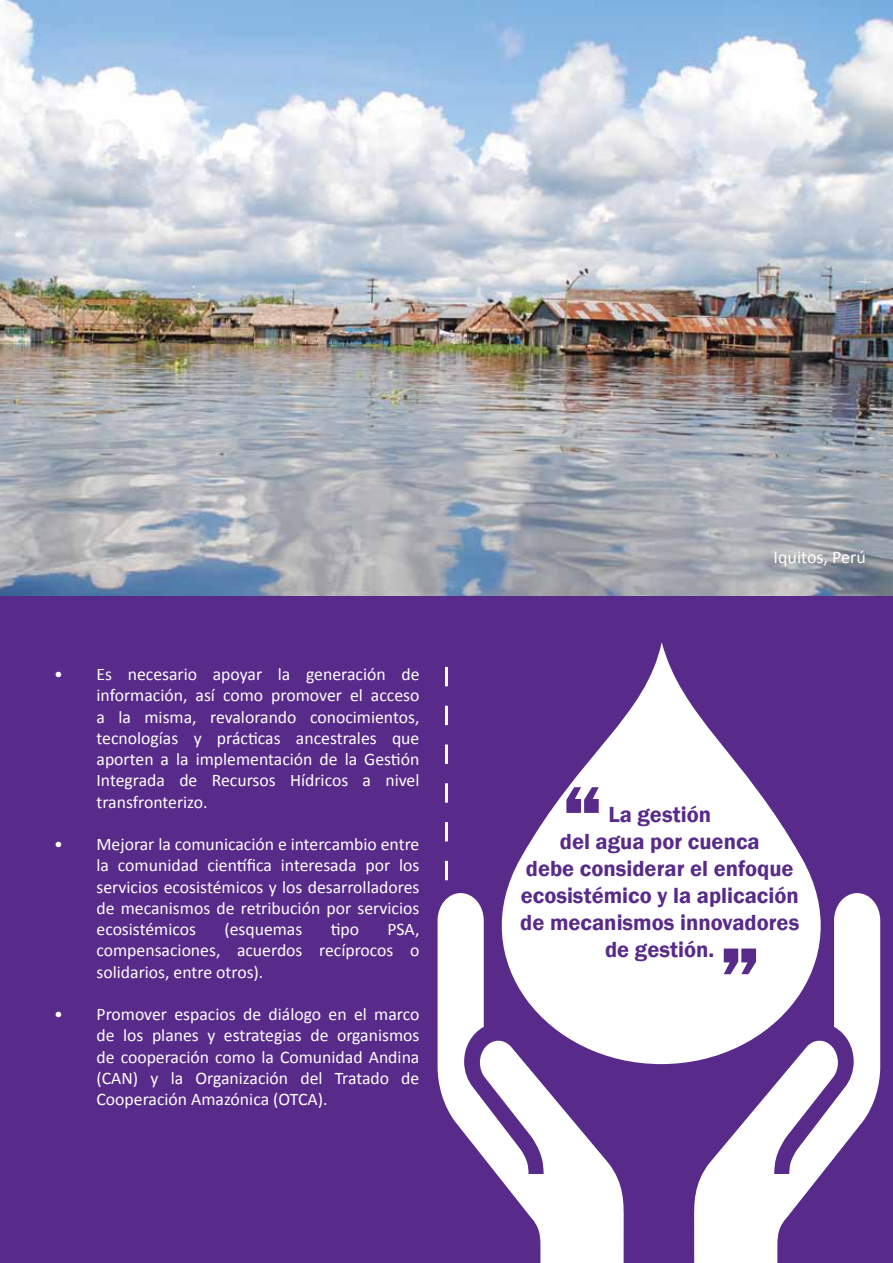
<style>
.page{position:relative;width:893px;height:1263px;background:#582a8a}
.page>*{position:absolute;margin:0;border:0;box-sizing:border-box;transform-origin:0 0}
.t1{font:800 90px "Franklin Gothic";color:#582a8a}
.t2{font:600 22.5px/27px "Franklin Gothic";color:#582a8a;text-align:center}
.t3{font:18px "Calibri";color:#fff}
.t4{font:17.7px/21.3px "Calibri";color:#fff;text-align:justify}
</style>
<div class="page">
<svg style="left:438px;top:893px;width:186px;height:370px;fill:#fff"></svg>
<svg style="left:694px;top:893px;width:186px;height:370px;fill:#fff"></svg>
<svg style="left:463px;top:642px;width:397px;height:422px;fill:#fff"></svg>
<img style="left:0;top:0;width:893px;height:595px">
<svg style="left:445px;top:667px;width:3px;height:213px"></svg>
<p class="t4" style="left:97px;top:663px;width:324px;text-indent:-43px">• Es necesario apoyar la generación de información, así como promover el acceso a la misma, revalorando conocimientos, tecnologías y prácticas ancestrales que aporten a la implementación de la Gestión Integrada de Recursos Hídricos a nivel transfronterizo.</p>
<p class="t4" style="left:97px;top:833px;width:324px;text-indent:-43px">• Mejorar la comunicación e intercambio entre la comunidad científica interesada por los servicios ecosistémicos y los desarrolladores de mecanismos de retribución por servicios ecosistémicos</p>
<p class="t4" style="left:224px;top:918px;width:80px">(esquemas</p>
<p class="t4" style="left:331px;top:918px;width:30px">tipo</p>
<p class="t4" style="left:97px;top:918px;width:324px;text-indent:291px">PSA, compensaciones, acuerdos recíprocos o solidarios, entre otros).</p>
<p class="t4" style="left:97px;top:1003px;width:324px;text-indent:-43px">• Promover espacios de diálogo en el marco de los planes y estrategias de organismos de cooperación como la Comunidad Andina (CAN) y la Organización del Tratado de Cooperación Amazónica (OTCA).</p>
<p class="t3" style="left:774px;top:546px;width:94px">Iquitos, Perú</p>
<h1 class="t1" style="left:562px;top:759px;width:43px">“</h1>
<p class="t2" style="left:520px;top:801px;width:281px">La gestión<br>del agua por cuenca<br>debe considerar el enfoque ecosistémico y la aplicación de mecanismos innovadores de gestión.</p>
<h1 class="t1" style="left:719px;top:920px;width:43px">”</h1>
</div>
